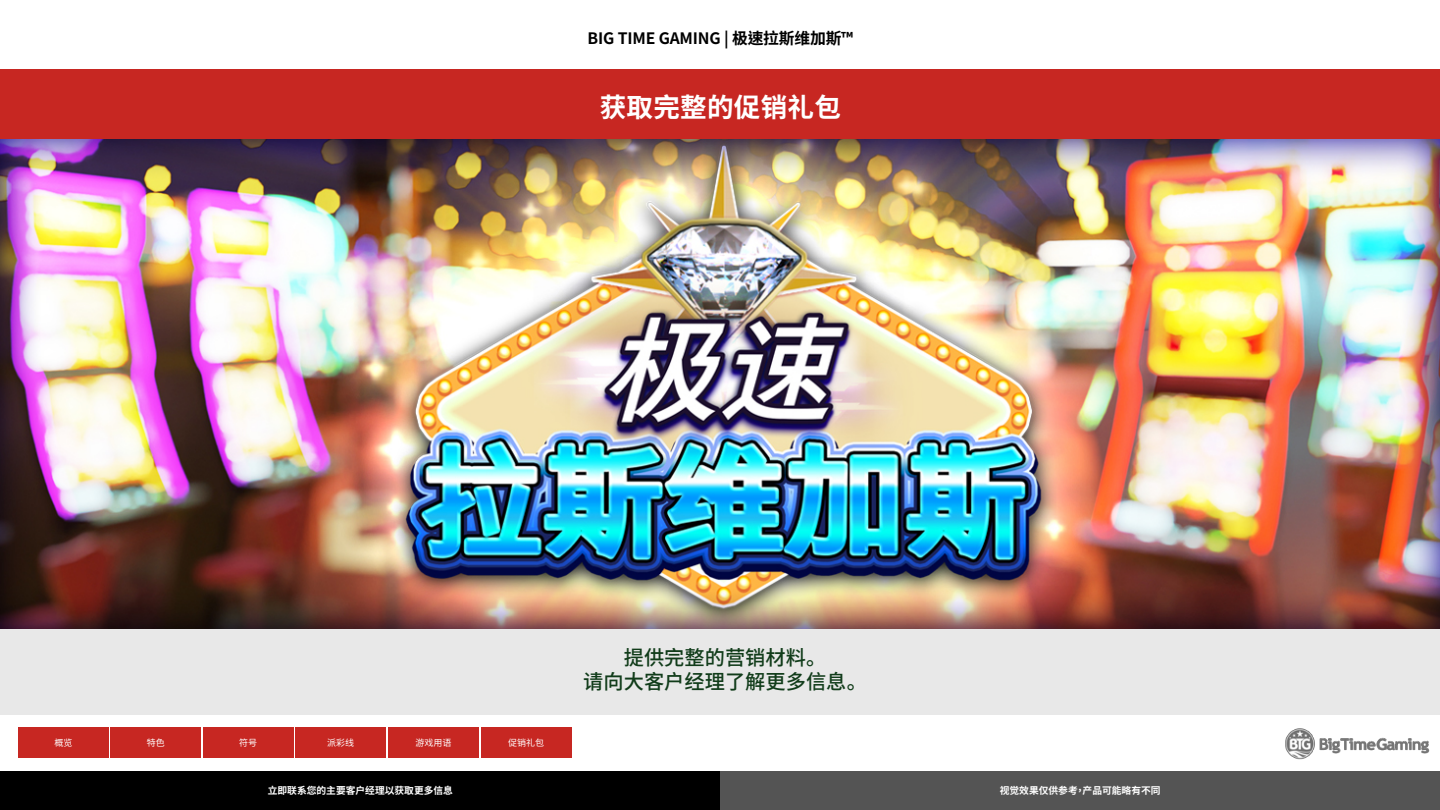
<style>
.page{position:relative;width:1440px;height:810px;background:#fff}
.page>*{position:absolute;margin:0;border:0;box-sizing:border-box;transform-origin:0 0}
.t1{font:700 26.55px "Noto Sans CJ Ktc";letter-spacing:.01em;color:#fff}
.t2{font:500 20.25px/24.3px "Noto Sans CJ Ktc";color:#113c1a;text-align:center}
.t3{font:700 15.75px "Noto Sans CJ Ktc";letter-spacing:-.01em;color:#000}
.t4{font:700 9.75px "Noto Sans CJ Ktc";color:#fff}
.t5{font:9px "Noto Sans CJ Ktc";color:#fff}
</style>
<div class="page">
<div style="left:0;top:70px;width:1440px;height:644px;background:#e8e8e8"></div>
<img style="left:1285px;top:728px;width:145px;height:32px">
<div style="left:18px;top:728px;width:91px;height:30px;background:#c72722"></div>
<div style="left:111px;top:728px;width:90px;height:30px;background:#c72722"></div>
<div style="left:203px;top:728px;width:90px;height:30px;background:#c72722"></div>
<div style="left:296px;top:728px;width:90px;height:30px;background:#c72722"></div>
<div style="left:388px;top:728px;width:91px;height:30px;background:#c72722"></div>
<div style="left:481px;top:728px;width:90px;height:30px;background:#c72722"></div>
<img style="left:0;top:138px;width:1440px;height:491px">
<div style="left:0;top:771px;width:720px;height:39px;background:#000"></div>
<div style="left:720px;top:771px;width:720px;height:39px;background:#545454"></div>
<div style="left:0;top:69px;width:1440px;height:69px;background:#c72722"></div>
<h3 class="t3" style="left:588px;top:29px;width:267px">BIG TIME GAMING | 极速拉斯维加斯™</h3>
<h1 class="t1" style="left:600px;top:92px;width:243px">获取完整的促销礼包</h1>
<p class="t5" style="left:55px;top:738px;width:19px">概览</p>
<p class="t5" style="left:147px;top:738px;width:19px">特色</p>
<p class="t5" style="left:239px;top:738px;width:19px">符号</p>
<p class="t5" style="left:327px;top:738px;width:28px">派彩线</p>
<p class="t5" style="left:415px;top:738px;width:37px">游戏用语</p>
<p class="t5" style="left:508px;top:738px;width:37px">促销礼包</p>
<h2 class="t2" style="left:583px;top:646px;width:285px">提供完整的营销材料。<br>请向大客户经理了解更多信息。</h2>
<p class="t4" style="left:268px;top:785px;width:187px">立即联系您的主要客户经理以获取更多信息</p>
<p class="t4" style="left:1000px;top:785px;width:162px">视觉效果仅供参考，产品可能略有不同</p>
</div>
